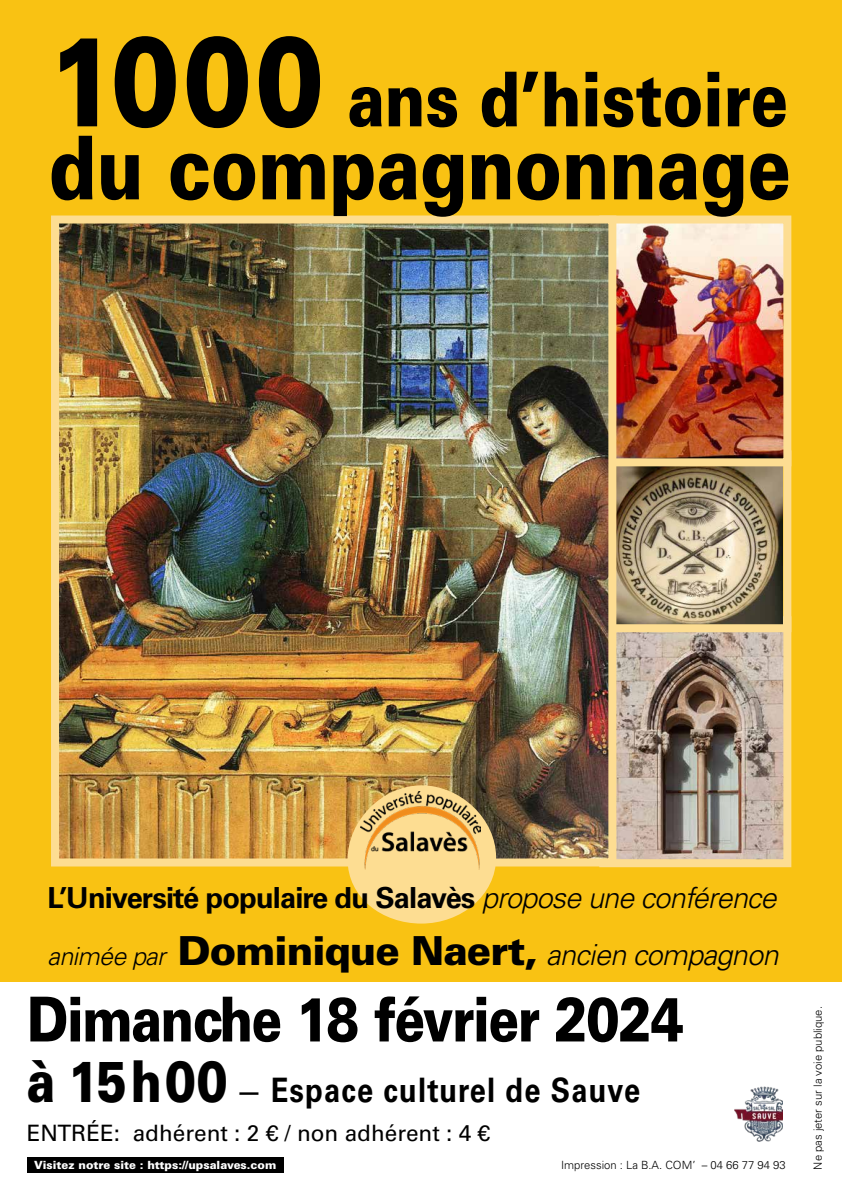
<style>
.page{position:relative;width:842px;height:1191px;background:#fff}
.page>*{position:absolute;margin:0;border:0;box-sizing:border-box;transform-origin:0 0}
.t1{font:900 88px "Univers LT Std";color:#000;scale:.81 1}
.t2{font:900 75.6px "Univers LT Std";color:#000;scale:.81 1}
.t3{font:900 62px "Univers LT Std";letter-spacing:-.025em;color:#000;scale:.81 1}
.t4{font:900 40px "Univers LT Std";letter-spacing:-.025em;color:#000}
.t5{font:700 33.6px "Univers LT Std";letter-spacing:.04em;color:#000;scale:.86 1}
.t6{font:700 29px "Univers LT Std";letter-spacing:-.03em;color:#000}
.t7{font:22.6px "Univers LT Std";color:#000}
.t8{font:300 11.3px "Univers LT Std";color:#000}
.t9{font:900 11.3px "Univers LT Std";color:#fff}
.s1{font-size:126.5px}
.s2{font-weight:300;font-style:italic}
.s3{font-weight:300;font-style:italic;font-size:25px}
.s4{font-weight:300;font-style:italic;font-size:29px}
.s5{font-weight:900;font-size:57.7px}
.s6{font-family:"Vinci Sans";font-weight:400;font-size:36px}
</style>
<div class="page">
<div style="left:27px;top:1157px;width:257px;height:15px;background:#000"></div>
<div style="left:0;top:0;width:842px;height:981px;background:#f9c213"></div>
<img style="left:620px;top:636px;width:172px;height:232px">
<svg style="left:620px;top:470px;width:172px;height:166px;background:#a99877"></svg>
<img style="left:620px;top:215px;width:172px;height:255px">
<img style="left:51px;top:215px;width:569px;height:653px">
<img style="left:734px;top:1086px;width:48px;height:56px">
<svg style="left:348px;top:785px;width:148px;height:138px"></svg>
<img style="left:360px;top:791px;width:120px;height:79px">
<h2 class="t2" style="left:49px;top:52px;width:914px"><span class="s1">1000</span> ans d’histoire</h2>
<h1 class="t1" style="left:49px;top:113px;width:917px">du compagnonnage</h1>
<h3 class="t6" style="left:47px;top:880px;width:731px">L’Université populaire du Salavès <span class="s2">propose une conférence</span></h3>
<h3 class="t4" style="left:47px;top:925px;width:732px"><span class="s3">animée par</span> Dominique Naert, <span class="s4">ancien compagnon</span></h3>
<h3 class="t3" style="left:27px;top:980px;width:813px">Dimanche 18 février 2024</h3>
<h3 class="t5" style="left:27px;top:1071px;width:715px"><span class="s5">à 15h00</span> <span class="s6">—</span> Espace culturel de Sauve</h3>
<h3 class="t7" style="left:27px;top:1119px;width:465px">ENTRÉE: adhérent : 2 € / non adhérent : 4 €</h3>
<p class="t9" style="left:34px;top:1157px;width:244px">Visitez notre site : https://upsalaves.com</p>
<p class="t8" style="left:561px;top:1157px;width:226px">Impression : La B.A. COM’ – 04 66 77 94 93</p>
<p class="t8" style="left:811px;top:1169px;width:165px;rotate:-90deg">Ne pas jeter sur la voie publique.</p>
</div>
